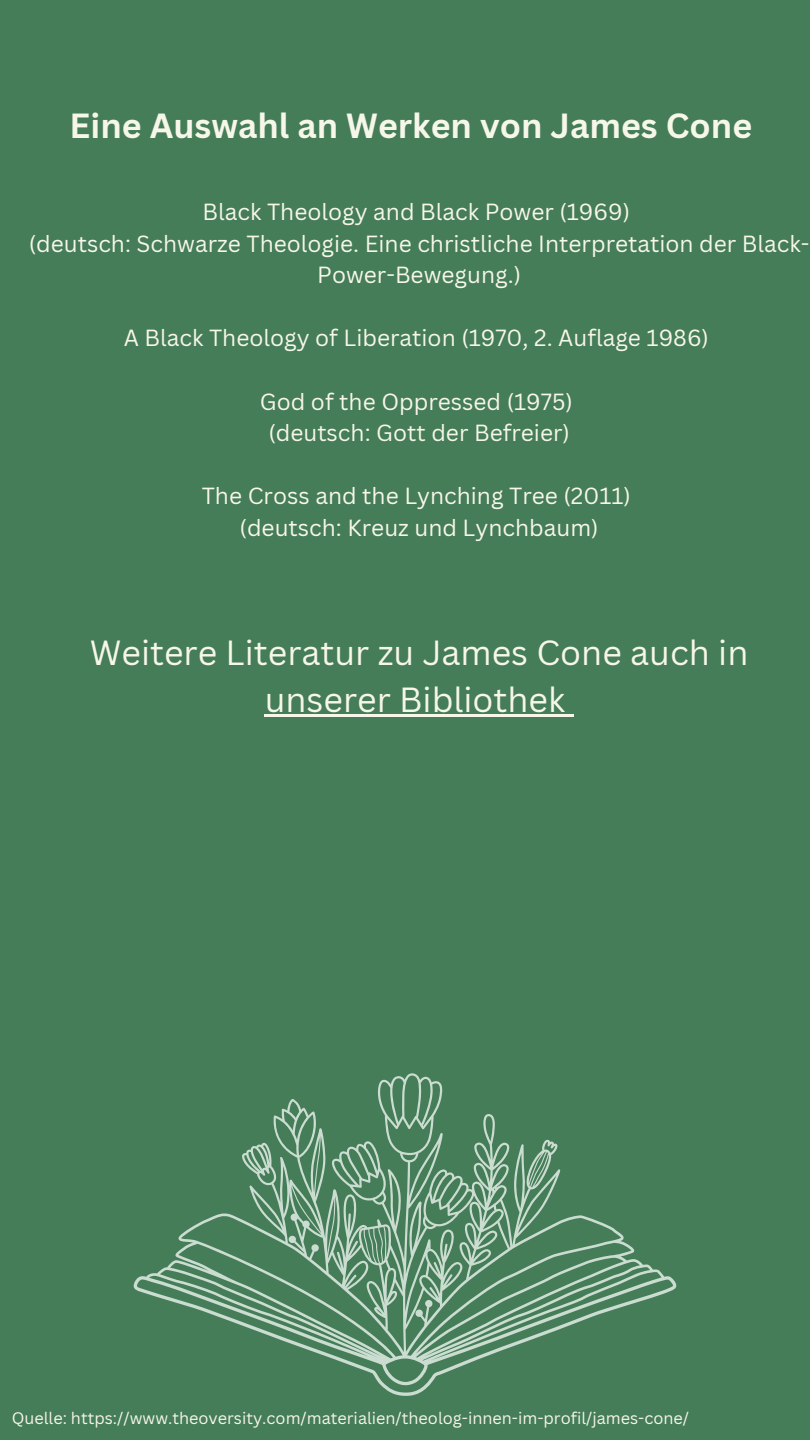
<style>
.page{position:relative;width:810px;height:1440px;background:#457d58}
.page>*{position:absolute;margin:0;border:0;box-sizing:border-box;transform-origin:0 0}
.t1{font:34px/47.2px "Canva Sans";color:#f6f6e9;text-align:center}
.t2{font:700 34px "Canva Sans";color:#f6f6e9}
.t3{font:22.7px/31.6px "Canva Sans";color:#f6f6e9;text-align:center}
.t4{font:16.3px "Canva Sans";color:#f6f6e9}
</style>
<div class="page">
<svg style="left:134px;top:1073px;width:542px;height:323px"></svg>
<hr style="left:265px;top:714px;width:300px;height:3px;background:#f6f6e9">
<svg style="left:565px;top:714px;width:9px;height:3px"></svg>
<h3 class="t2" style="left:70px;top:102px;width:684px">Eine Auswahl an Werken von James Cone</h3>
<h1 class="t3" style="left:29px;top:195px;width:782px">Black Theology and Black Power (1969)<br>(deutsch: Schwarze Theologie. Eine christliche Interpretation der Black-<br>Power-Bewegung.)</h1>
<h3 class="t3" style="left:124px;top:322px;width:587px">A Black Theology of Liberation (1970, 2. Auflage 1986)</h3>
<h3 class="t3" style="left:260px;top:385px;width:314px">God of the Oppressed (1975) (deutsch: Gott der Befreier)</h3>
<h3 class="t3" style="left:202px;top:480px;width:431px">The Cross and the Lynching Tree (2011) (deutsch: Kreuz und Lynchbaum)</h3>
<p class="t1" style="left:90px;top:628px;width:660px">Weitere Literatur zu James Cone auch in unserer Bibliothek</p>
<p class="t4" style="left:12px;top:1406px;width:679px">Quelle: https://www.theoversity.com/materialien/theolog-innen-im-profil/james-cone/</p>
</div>
